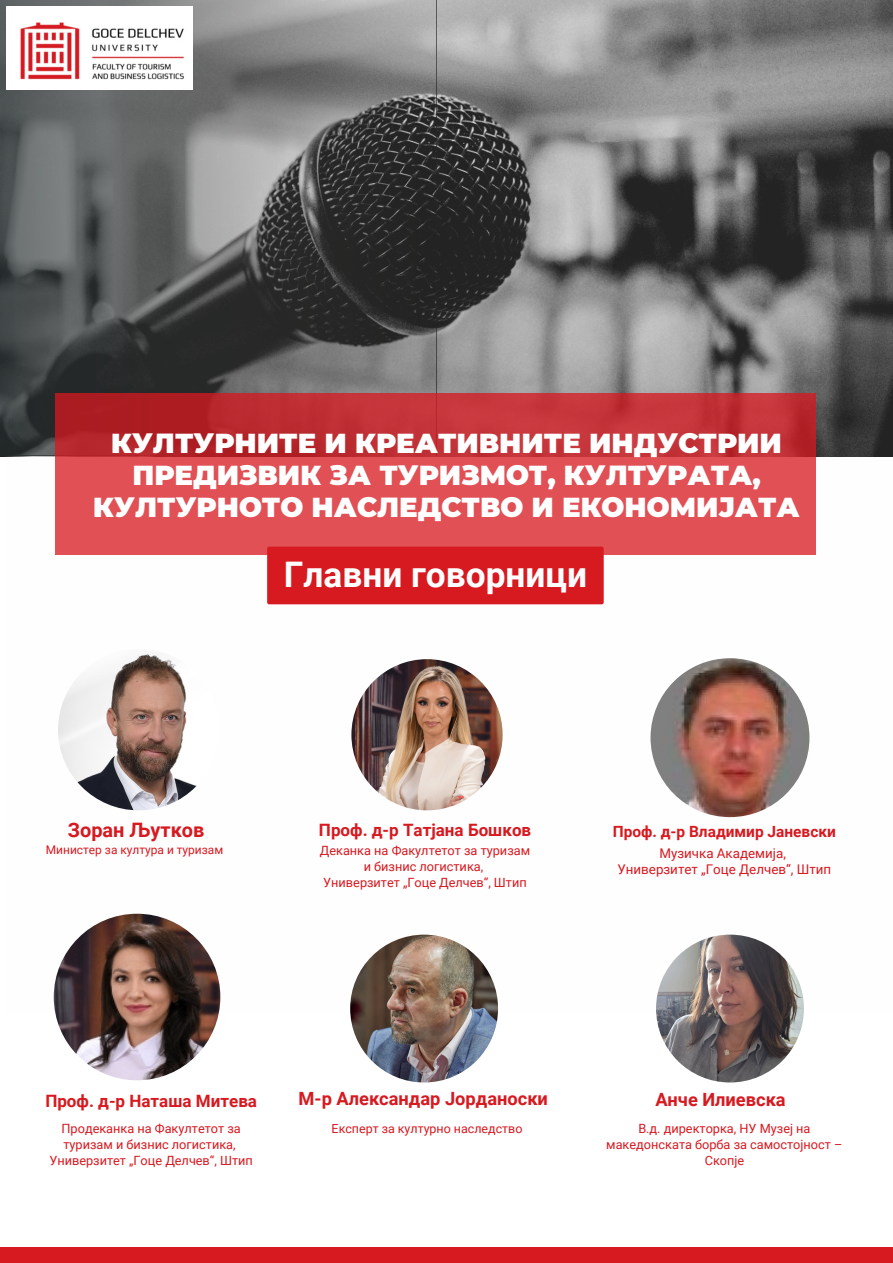
<style>
.page{position:relative;width:893px;height:1263px;background:#fff}
.page>*{position:absolute;margin:0;border:0;box-sizing:border-box;transform-origin:0 0}
.t1{font:700 35.25px "Roboto";color:#fff}
.t2{font:900 27.38px/32.1px "Montserrat";color:#fff;text-align:center}
.t3{font:700 19.88px "Roboto";color:#d71920}
.t4{font:700 18.23px "Roboto";color:#d71920}
.t5{font:700 17.02px "Roboto";color:#d71920}
.t6{font:700 15.45px "Roboto";color:#d71920}
.t7{font:13.35px/16px "Roboto";color:#d71920;text-align:center}
.t8{font:12.75px/15.9px "Roboto";color:#d71920;text-align:center}
.t9{font:12.45px "Roboto";color:#d71920}
.t10{font:11.93px "Roboto";color:#d71920}
</style>
<div class="page">
<div style="left:0;top:1247px;width:893px;height:16px;background:#d71920"></div>
<img style="left:436px;top:0;width:457px;height:456px">
<svg style="left:0;top:0;width:436px;height:456px;background:#5d5e5e"></svg>
<svg style="left:55px;top:393px;width:760px;height:162px;background:#d14247"></svg>
<img style="left:7px;top:7px;width:186px;height:82px">
<div style="left:267px;top:547px;width:337px;height:57px;background:#d71920;border-radius:2px"></div>
<img style="left:58px;top:649px;width:161px;height:161px;border-radius:50%">
<img style="left:351px;top:659px;width:151px;height:151px;border-radius:50%">
<img style="left:650px;top:658px;width:159px;height:159px;border-radius:50%">
<img style="left:54px;top:914px;width:166px;height:166px;border-radius:50%">
<img style="left:350px;top:935px;width:148px;height:147px;border-radius:50%">
<img style="left:656px;top:935px;width:148px;height:147px;border-radius:50%">
<p class="t2" style="left:93px;top:427px;width:708px">КУЛТУРНИТЕ И КРЕАТИВНИТЕ ИНДУСТРИИ<br>ПРЕДИЗВИК ЗА ТУРИЗМОТ, КУЛТУРАТА,<br>КУЛТУРНОТО НАСЛЕДСТВО И ЕКОНОМИЈАТА</p>
<h2 class="t1" style="left:284px;top:554px;width:305px">Главни говорници</h2>
<p class="t3" style="left:68px;top:818px;width:138px">Зоран Љутков</p>
<p class="t10" style="left:46px;top:843px;width:179px">Министер за култура и туризам</p>
<p class="t5" style="left:319px;top:821px;width:214px">Проф. д-р Татјана Бошков</p>
<h4 class="t8" style="left:320px;top:843px;width:212px">Деканка на Факултетот за туризам и бизнис логистика,<br>Универзитет „Гоце Делчев“, Штип</h4>
<p class="t6" style="left:613px;top:822px;width:225px">Проф. д-р Владимир Јаневски</p>
<h4 class="t7" style="left:617px;top:845px;width:215px">Музичка Академија,<br>Универзитет „Гоце Делчев“, Штип</h4>
<p class="t5" style="left:45px;top:1091px;width:213px">Проф. д-р Наташа Митева</p>
<p class="t8" style="left:49px;top:1121px;width:205px">Продеканка на Факултетот за туризам и бизнис логистика,<br>Универзитет „Гоце Делчев“, Штип</p>
<h4 class="t4" style="left:299px;top:1088px;width:251px">М-р Александар Јорданоски</h4>
<h3 class="t9" style="left:331px;top:1121px;width:192px">Експерт за културно наследство</h3>
<h5 class="t4" style="left:655px;top:1089px;width:132px">Анче Илиевска</h5>
<h5 class="t8" style="left:606px;top:1121px;width:238px">В.д. директорка, НУ Музеј на македонската борба за самостојност –<br>Скопје</h5>
</div>
